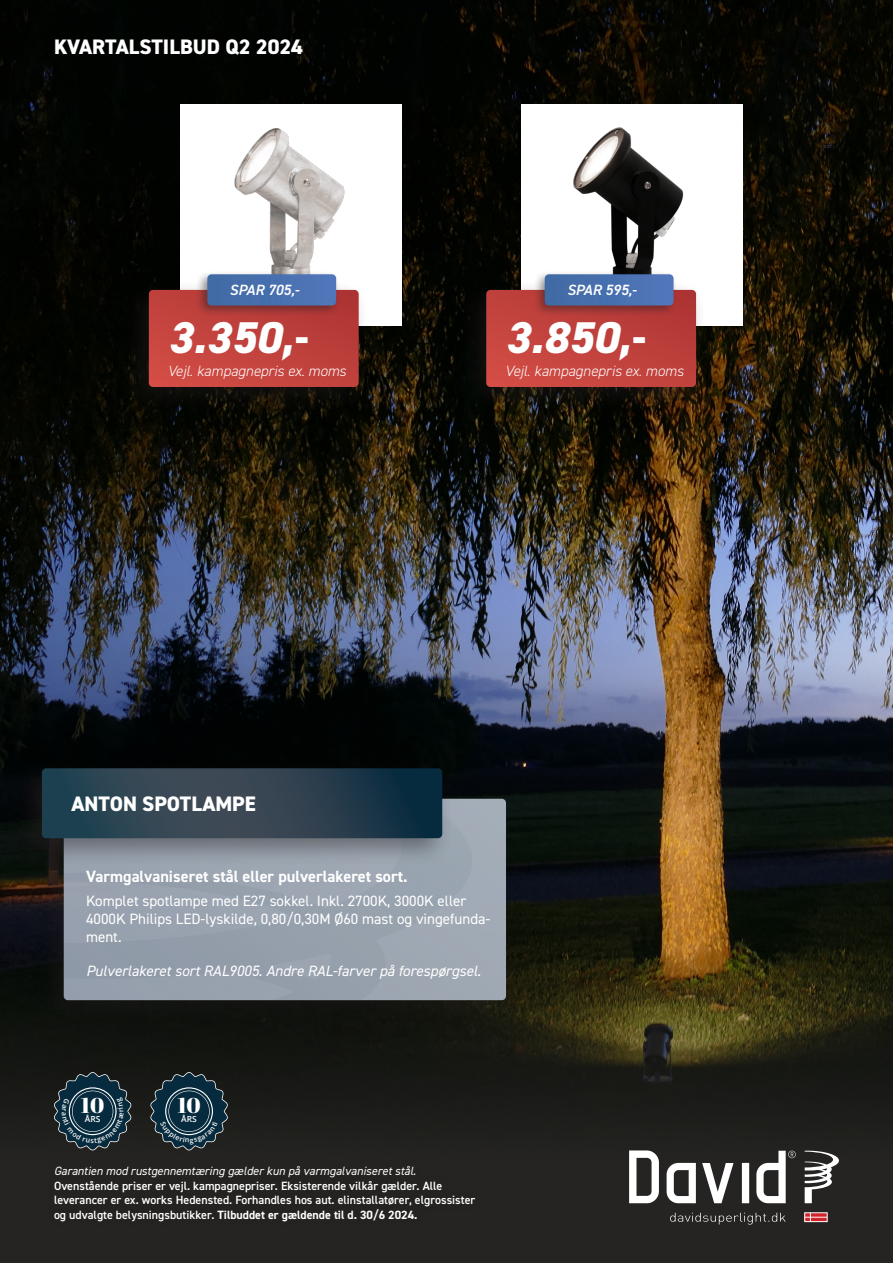
<style>
.page{position:relative;width:893px;height:1263px;background:#fff}
.page>*{position:absolute;margin:0;border:0;box-sizing:border-box;transform-origin:0 0}
.t1{font:italic 800 44.55px "DIN2014";color:#fff}
.t2{font:21.45px "Abril Fatface";color:#fff}
.t3{font:800 21px "DIN2014";color:#fff}
.t4{font:700 16.35px "DIN2014";color:#fff}
.t5{font:15px/18px "DIN2014";color:#fff}
.t6{font:italic 15px "DIN2014";color:#fff}
.t7{font:italic 300 14.85px "DIN2014";color:#fff}
.t8{font:italic 600 14.85px "DIN2014";color:#fff}
.t9{font:600 12px "DIN2014";color:#fff}
.t10{font:700 12px "DIN2014";color:#fff}
.t11{font:italic 12px "DIN2014";color:#fff}
.t12{font:600 8.4px "Open Sans";color:#fff}
.s1{font-weight:600}
</style>
<div class="page">
<img style="left:0;top:0;width:893px;height:1263px">
<div style="left:47px;top:1159px;width:436px;height:69px;background:#231f20"></div>
<div style="left:804px;top:1212px;width:23px;height:10px;border:1px solid #fff"></div>
<svg style="left:805px;top:1213px;width:22px;height:8px"></svg>
<svg style="left:805px;top:1151px;width:34px;height:52px"></svg>
<svg style="left:629px;top:1150px;width:167px;height:53px"></svg>
<svg style="left:670px;top:1213px;width:116px;height:11px"></svg>
<div style="left:36px;top:789px;width:480px;height:239px;background:#231f20;opacity:.45"></div>
<div style="left:64px;top:799px;width:442px;height:201px;background:#9ea8b3;border-radius:4px"></div>
<svg style="left:64px;top:872px;width:322px;height:128px"></svg>
<div style="left:14px;top:759px;width:438px;height:107px;background:#231f20;opacity:.45"></div>
<svg style="left:42px;top:768px;width:400px;height:70px;background:#293f4e"></svg>
<img style="left:521px;top:104px;width:221px;height:221px">
<div style="left:458px;top:280px;width:248px;height:135px;background:#231f20;opacity:.45"></div>
<div style="left:533px;top:270px;width:144px;height:47px;background:#231f20;opacity:.45"></div>
<svg style="left:486px;top:274px;width:210px;height:113px;background:#a74d54"></svg>
<img style="left:180px;top:104px;width:222px;height:221px">
<div style="left:121px;top:280px;width:247px;height:135px;background:#231f20;opacity:.45"></div>
<div style="left:196px;top:270px;width:144px;height:47px;background:#231f20;opacity:.45"></div>
<svg style="left:149px;top:274px;width:210px;height:113px;background:#a74d54"></svg>
<svg style="left:54px;top:1072px;width:77px;height:78px;background:#1e3642"></svg>
<svg style="left:150px;top:1072px;width:78px;height:78px;background:#1e3641"></svg>
<p class="t3" style="left:54px;top:33px;width:250px">KVARTALSTILBUD Q2 2024</p>
<p class="t8" style="left:230px;top:280px;width:71px">SPAR 705,-</p>
<p class="t1" style="left:168px;top:308px;width:140px">3.350,-</p>
<p class="t7" style="left:168px;top:362px;width:180px">Vejl. kampagnepris ex. moms</p>
<p class="t8" style="left:567px;top:280px;width:71px">SPAR 595,-</p>
<p class="t1" style="left:505px;top:308px;width:140px">3.850,-</p>
<p class="t7" style="left:505px;top:362px;width:180px">Vejl. kampagnepris ex. moms</p>
<p class="t3" style="left:72px;top:790px;width:186px">ANTON SPOTLAMPE</p>
<p class="t4" style="left:86px;top:865px;width:323px">Varmgalvaniseret stål eller pulverlakeret sort.</p>
<p class="t5" style="left:86px;top:891px;width:406px">Komplet spotlampe med E27 sokkel. Inkl. 2700K, 3000K eller<br>4000K Philips LED-lyskilde, 0,80/0,30M Ø60 mast og vingefunda&shy;ment.</p>
<p class="t6" style="left:86px;top:961px;width:397px">Pulverlakeret sort RAL9005. Andre RAL-farver på forespørgsel.</p>
<p class="t2" style="left:81px;top:1091px;width:25px">10</p>
<p class="t12" style="left:85px;top:1113px;width:17px">ÅRS</p>
<p class="t2" style="left:177px;top:1091px;width:25px">10</p>
<p class="t12" style="left:181px;top:1113px;width:17px">ÅRS</p>
<p class="t11" style="left:54px;top:1164px;width:364px">Garantien mod rustgennemtæring gælder kun på varmgalvaniseret stål.</p>
<p class="t9" style="left:54px;top:1178px;width:390px">Ovenstående priser er vejl. kampagnepriser. Eksisterende vilkår gælder. Alle</p>
<p class="t9" style="left:54px;top:1192px;width:423px">leverancer er ex. works Hedensted. Forhandles hos aut. elinstallatører, elgrossister</p>
<p class="t10" style="left:54px;top:1206px;width:365px"><span class="s1">og udvalgte belysningsbutikker.</span> Tilbuddet er gældende til d. 30/6 2024.</p>
</div>
